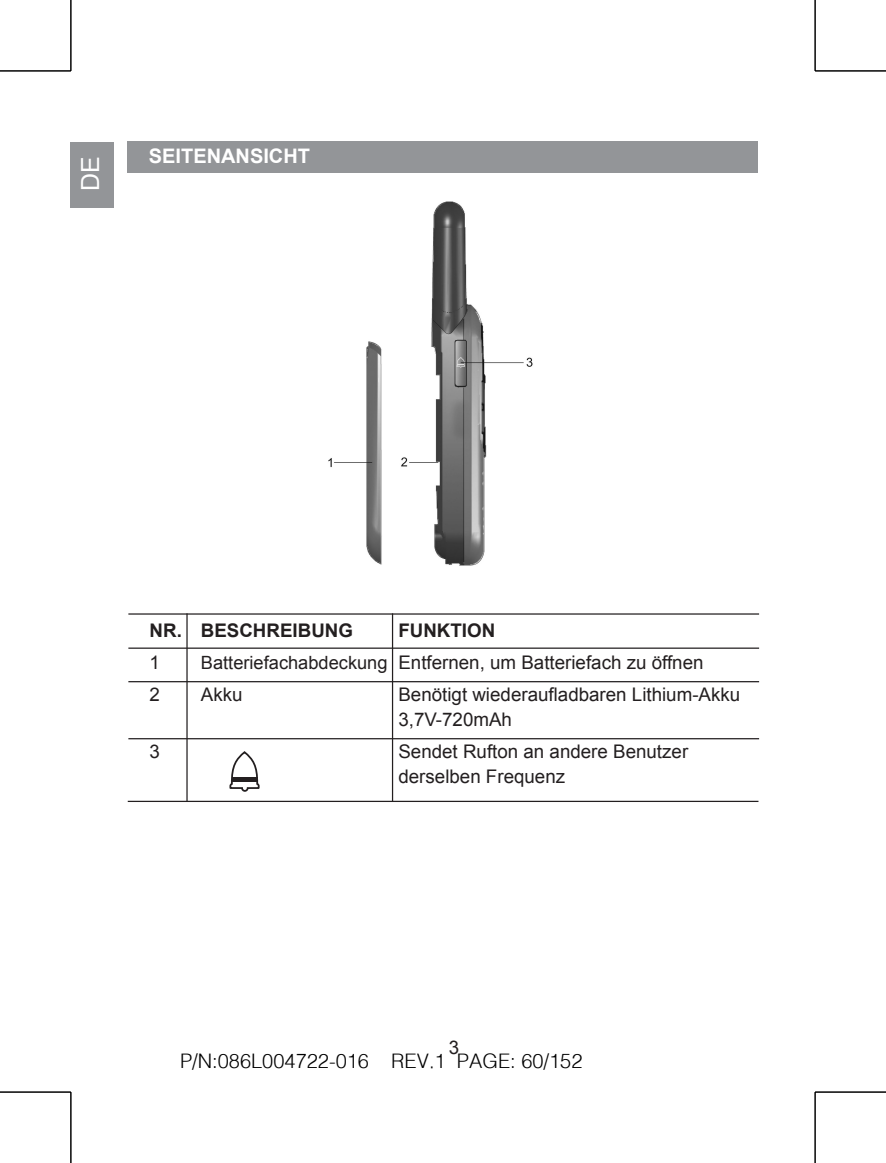
<style>
.page{position:relative;width:886px;height:1163px;background:#fff}
.page>*{position:absolute;margin:0;border:0;box-sizing:border-box;transform-origin:0 0}
.t1{font:25px "Arial";color:#fff}
.t2{font:20px "CT Xi Yuan SJ";color:#000}
.t3{font:700 20px "Arial";color:#fff}
.t4{font:18.75px/25px "Arial";color:#231f20}
.t5{font:700 18.75px "Arial";color:#231f20}
.s1{font-size:18.25px}
</style>
<div class="page">
<div style="left:71px;top:142px;width:42px;height:65px;background:#939598"></div>
<div style="left:128px;top:142px;width:630px;height:31px;background:#939598"></div>
<hr style="left:128px;top:613px;width:631px;height:1px;background:#231f20">
<hr style="left:186px;top:613px;width:2px;height:188px;background:#231f20">
<hr style="left:392px;top:613px;width:1px;height:188px;background:#231f20">
<hr style="left:128px;top:647px;width:631px;height:1px;background:#231f20">
<hr style="left:128px;top:681px;width:631px;height:1px;background:#231f20">
<hr style="left:128px;top:738px;width:631px;height:1px;background:#231f20">
<hr style="left:128px;top:800px;width:630px;height:1px;background:#231f20">
<img style="left:328px;top:201px;width:205px;height:365px">
<svg style="left:229px;top:751px;width:31px;height:41px"></svg>
<hr style="left:232px;top:777px;width:25px;height:4px;background:#231f20">
<svg style="left:0;top:71px;width:71px;height:1px"></svg>
<svg style="left:815px;top:71px;width:71px;height:1px"></svg>
<svg style="left:71px;top:0;width:1px;height:71px"></svg>
<svg style="left:69px;top:1092px;width:3px;height:70px"></svg>
<svg style="left:814px;top:0;width:1px;height:71px"></svg>
<svg style="left:814px;top:1092px;width:3px;height:70px"></svg>
<hr style="left:0;top:70px;width:71px;height:1px;background:#000">
<hr style="left:815px;top:70px;width:71px;height:1px;background:#000">
<hr style="left:0;top:1091px;width:71px;height:1px;background:#000">
<hr style="left:815px;top:1091px;width:71px;height:1px;background:#000">
<hr style="left:70px;top:0;width:1px;height:71px;background:#000">
<hr style="left:70px;top:1091px;width:1px;height:71px;background:#000">
<hr style="left:815px;top:0;width:1px;height:71px;background:#000">
<hr style="left:815px;top:1091px;width:1px;height:71px;background:#000">
<h1 class="t1" style="left:74px;top:191px;width:36px;rotate:-90deg">DE</h1>
<p class="t3" style="left:149px;top:142px;width:163px">SEITENANSICHT</p>
<p class="t5" style="left:150px;top:618px;width:205px">NR. BESCHREIBUNG</p>
<p class="t5" style="left:398px;top:618px;width:98px">FUNKTION</p>
<p class="t4" style="left:150px;top:650px;width:6px">1</p>
<p class="t4" style="left:201px;top:650px;width:504px"><span class="s1">Batteriefachabdeckung</span> Entfernen, um Batteriefach zu öffnen</p>
<p class="t4" style="left:150px;top:682px;width:12px">2</p>
<p class="t4" style="left:201px;top:682px;width:43px">Akku</p>
<p class="t4" style="left:398px;top:682px;width:343px">Benötigt wiederaufladbaren Lithium-Akku<br>3,7V-720mAh</p>
<p class="t4" style="left:150px;top:739px;width:12px">3</p>
<p class="t4" style="left:398px;top:739px;width:291px">Sendet Rufton an andere Benutzer derselben Frequenz</p>
<p class="t2" style="left:180px;top:1051px;width:404px">P/N:086L004722-016 REV.1 PAGE: 60/152</p>
</div>
